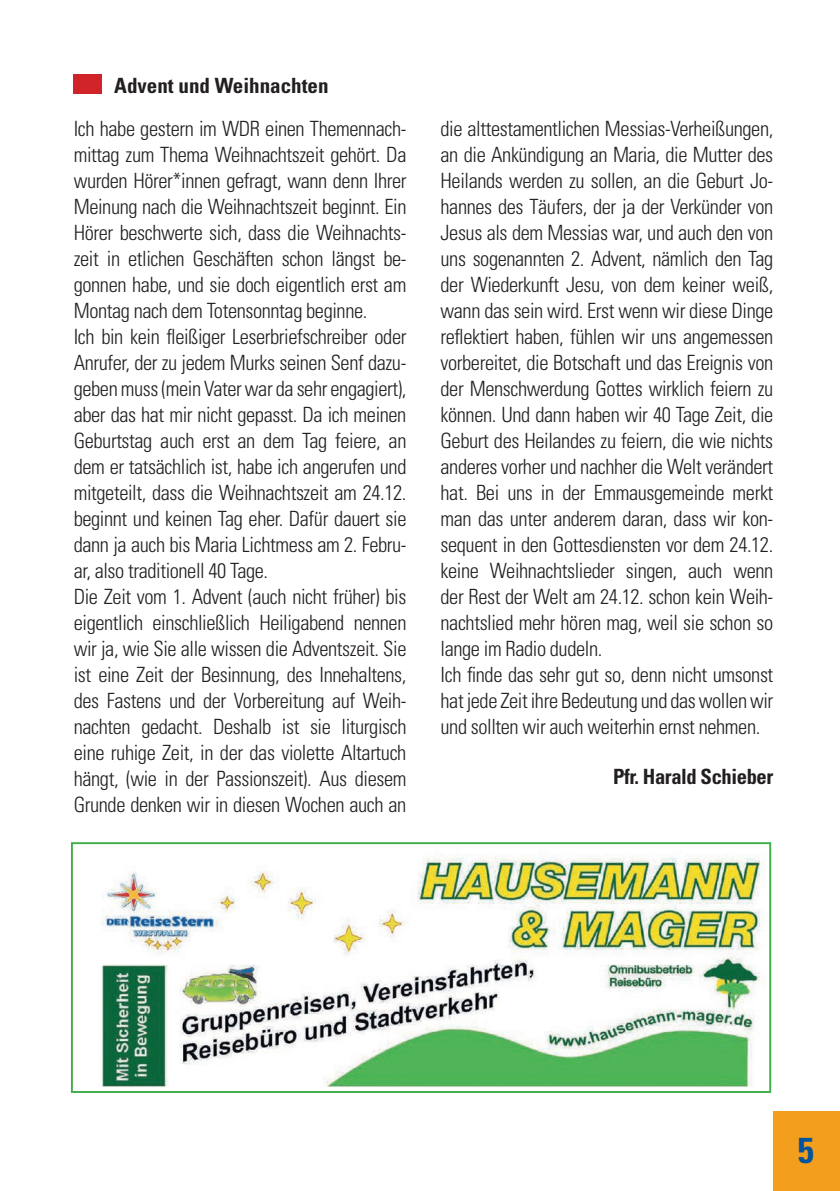
<style>
.page{position:relative;width:840px;height:1191px;background:#fff}
.page>*{position:absolute;margin:0;border:0;box-sizing:border-box;transform-origin:0 0}
.t1{font:700 condensed 36px "Univers";color:#04539d}
.t2{font:300 condensed 21px/26px "Univers";letter-spacing:-.02em;color:#231f20}
.t3{font:700 condensed 21px "Univers";color:#231f20}
.t4{font:700 condensed 21px "Univers";letter-spacing:-.02em;color:#231f20}
</style>
<div class="page">
<div style="left:74px;top:74px;width:28px;height:20px;background:#d1232a"></div>
<img style="left:101px;top:854px;width:664px;height:233px">
<div style="left:71px;top:842px;width:699px;height:251px;border:2px solid #40ae49"></div>
<div style="left:772px;top:1111px;width:67px;height:80px;background:#f49e1d"></div>
<p class="t3" style="left:114px;top:73px;width:216px">Advent und Weihnachten</p>
<p class="t2" style="left:74px;top:115px;width:334px">Ich habe gestern im WDR einen Themennach&shy;mittag zum Thema Weihnachtszeit gehört. Da wurden Hörer*innen gefragt, wann denn Ihrer Meinung nach die Weihnachtszeit beginnt. Ein Hörer beschwerte sich, dass die Weihnachts&shy;zeit in etlichen Geschäften schon längst be&shy;gonnen habe, und sie doch eigentlich erst am Montag nach dem Totensonntag beginne.<br>Ich bin kein fleißiger Leserbriefschreiber oder Anrufer, der zu jedem Murks seinen Senf dazu&shy;geben muss (mein Vater war da sehr engagiert), aber das hat mir nicht gepasst. Da ich meinen Geburtstag auch erst an dem Tag feiere, an dem er tatsächlich ist, habe ich angerufen und mitgeteilt, dass die Weihnachtszeit am 24.12. beginnt und keinen Tag eher. Dafür dauert sie dann ja auch bis Maria Lichtmess am 2. Febru&shy;ar, also traditionell 40 Tage.<br>Die Zeit vom 1. Advent (auch nicht früher) bis eigentlich einschließlich Heiligabend nennen wir ja, wie Sie alle wissen die Adventszeit. Sie ist eine Zeit der Besinnung, des Innehaltens, des Fastens und der Vorbereitung auf Weih&shy;nachten gedacht. Deshalb ist sie liturgisch eine ruhige Zeit, in der das violette Altartuch hängt, (wie in der Passionszeit). Aus diesem Grunde denken wir in diesen Wochen auch an</p>
<p class="t2" style="left:440px;top:115px;width:334px">die alttestamentlichen Messias-Verheißungen, an die Ankündigung an Maria, die Mutter des Heilands werden zu sollen, an die Geburt Jo&shy;hannes des Täufers, der ja der Verkünder von Jesus als dem Messias war, und auch den von uns sogenannten 2. Advent, nämlich den Tag der Wiederkunft Jesu, von dem keiner weiß, wann das sein wird. Erst wenn wir diese Dinge reflektiert haben, fühlen wir uns angemessen vorbereitet, die Botschaft und das Ereignis von der Menschwerdung Gottes wirklich feiern zu können. Und dann haben wir 40 Tage Zeit, die Geburt des Heilandes zu feiern, die wie nichts anderes vorher und nachher die Welt verändert hat. Bei uns in der Emmausgemeinde merkt man das unter anderem daran, dass wir kon&shy;sequent in den Gottesdiensten vor dem 24.12. keine Weihnachtslieder singen, auch wenn der Rest der Welt am 24.12. schon kein Weih&shy;nachtslied mehr hören mag, weil sie schon so lange im Radio dudeln.<br>Ich finde das sehr gut so, denn nicht umsonst hat jede Zeit ihre Bedeutung und das wollen wir und sollten wir auch weiterhin ernst nehmen.</p>
<p class="t4" style="left:612px;top:763px;width:161px">Pfr. Harald Schieber</p>
<h1 class="t1" style="left:797px;top:1128px;width:17px">5</h1>
</div>
